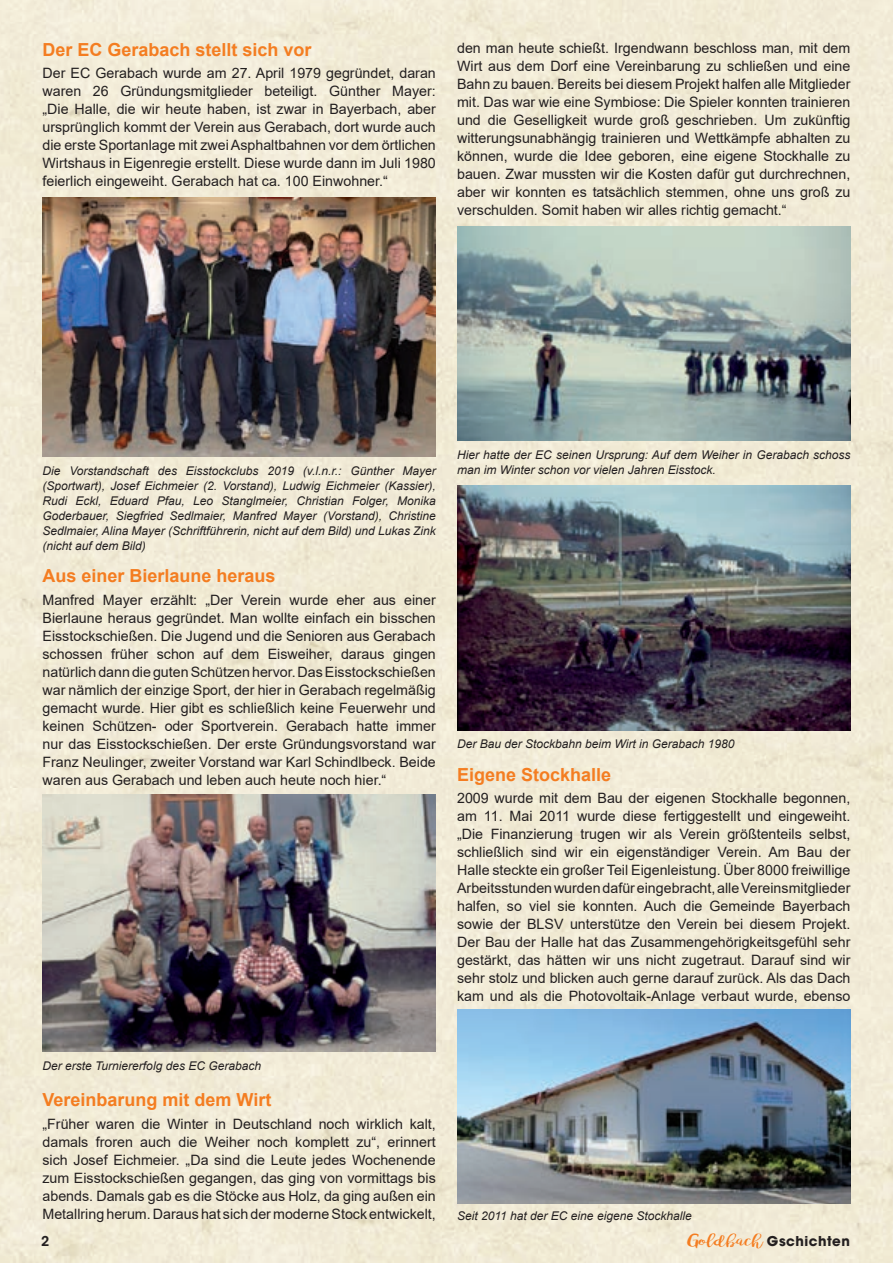
<style>
.page{position:relative;width:893px;height:1263px;background:#fff}
.page>*{position:absolute;margin:0;border:0;box-sizing:border-box;transform-origin:0 0}
.t1{font:700 18px "Arial";color:#f47d21}
.t2{font:14.25px/18px "Arial";color:#231f20;text-align:justify}
.t3{font:700 13.5px "ITC Avant Garde Std";letter-spacing:.04em;color:#231f20}
.t4{font:600 13.5px "ITC Avant Garde Std";color:#231f20}
.t5{font:italic 12px/15px "Arial";color:#231f20;text-align:justify}
.s1{font-family:"bromello";font-weight:400;font-size:15px;color:#f47d21}
</style>
<div class="page">
<div style="left:0;top:0;width:788px;height:788px;background:#f1ebd6"></div>
<div style="left:788px;top:0;width:105px;height:1263px;background:#f1ebd5"></div>
<div style="left:0;top:788px;width:789px;height:475px;background:#f1ebd6"></div>
<img style="left:43px;top:794px;width:393px;height:257px">
<img style="left:457px;top:226px;width:393px;height:215px">
<img style="left:457px;top:486px;width:393px;height:244px">
<img style="left:457px;top:1010px;width:393px;height:193px">
<img style="left:42px;top:198px;width:394px;height:258px">
<p class="t1" style="left:43px;top:37px;width:271px">Der EC Gerabach stellt sich vor</p>
<p class="t2" style="left:43px;top:64px;width:395px">Der EC Gerabach wurde am 27. April 1979 gegründet, daran waren 26 Gründungsmitglieder beteiligt. Günther Mayer: „Die Halle, die wir heute haben, ist zwar in Bayerbach, aber ursprünglich kommt der Verein aus Gerabach, dort wurde auch die erste Sportanlage mit zwei Asphaltbahnen vor dem örtlichen Wirtshaus in Eigenregie erstellt. Diese wurde dann im Juli 1980 feierlich eingeweiht. Gerabach hat ca. 100 Einwohner.“</p>
<p class="t2" style="left:457px;top:39px;width:395px">den man heute schießt. Irgendwann beschloss man, mit dem Wirt aus dem Dorf eine Vereinbarung zu schließen und eine Bahn zu bauen. Bereits bei diesem Projekt halfen alle Mitglieder mit. Das war wie eine Symbiose: Die Spieler konnten trainieren und die Geselligkeit wurde groß geschrieben. Um zukünftig witterungsunabhängig trainieren und Wettkämpfe abhalten zu können, wurde die Idee geboren, eine eigene Stockhalle zu bauen. Zwar mussten wir die Kosten dafür gut durchrechnen, aber wir konnten es tatsächlich stemmen, ohne uns groß zu verschulden. Somit haben wir alles richtig gemacht.“</p>
<p class="t5" style="left:43px;top:464px;width:395px">Die Vorstandschaft des Eisstockclubs 2019 (v.l.n.r.: Günther Mayer (Sportwart), Josef Eichmeier (2. Vorstand), Ludwig Eichmeier (Kassier), Rudi Eckl, Eduard Pfau, Leo Stanglmeier, Christian Folger, Monika Goderbauer, Siegfried Sedlmaier, Manfred Mayer (Vorstand), Christine Sedlmaier, Alina Mayer (Schriftführerin, nicht auf dem Bild) und Lukas Zink (nicht auf dem Bild)</p>
<p class="t1" style="left:43px;top:563px;width:235px">Aus einer Bierlaune heraus</p>
<p class="t2" style="left:43px;top:591px;width:395px">Manfred Mayer erzählt: „Der Verein wurde eher aus einer Bierlaune heraus gegründet. Man wollte einfach ein bisschen Eisstockschießen. Die Jugend und die Senioren aus Gerabach schossen früher schon auf dem Eisweiher, daraus gingen natürlich dann die guten Schützen hervor. Das Eisstockschießen war nämlich der einzige Sport, der hier in Gerabach regelmäßig gemacht wurde. Hier gibt es schließlich keine Feuerwehr und keinen Schützen- oder Sportverein. Gerabach hatte immer nur das Eisstockschießen. Der erste Gründungsvorstand war Franz Neulinger, zweiter Vorstand war Karl Schindlbeck. Beide waren aus Gerabach und leben auch heute noch hier.“</p>
<p class="t5" style="left:457px;top:448px;width:395px">Hier hatte der EC seinen Ursprung: Auf dem Weiher in Gerabach schoss man im Winter schon vor vielen Jahren Eisstock.</p>
<p class="t5" style="left:457px;top:737px;width:279px">Der Bau der Stockbahn beim Wirt in Gerabach 1980</p>
<p class="t1" style="left:457px;top:762px;width:156px">Eigene Stockhalle</p>
<p class="t2" style="left:457px;top:789px;width:395px">2009 wurde mit dem Bau der eigenen Stockhalle begonnen, am 11. Mai 2011 wurde diese fertiggestellt und eingeweiht. „Die Finanzierung trugen wir als Verein größtenteils selbst, schließlich sind wir ein eigenständiger Verein. Am Bau der Halle steckte ein großer Teil Eigenleistung. Über 8000 freiwillige Arbeitsstunden wurden dafür eingebracht, alle Vereinsmitglieder halfen, so viel sie konnten. Auch die Gemeinde Bayerbach sowie der BLSV unterstütze den Verein bei diesem Projekt.<br>Der Bau der Halle hat das Zusammengehörigkeitsgefühl sehr gestärkt, das hätten wir uns nicht zugetraut. Darauf sind wir sehr stolz und blicke n auch gerne darauf zurück. Als das Dach kam und als die Photovoltaik-Anlage verbaut wurde, ebenso</p>
<p class="t5" style="left:43px;top:1058px;width:220px">Der erste Turniererfolg des EC Gerabach</p>
<p class="t1" style="left:43px;top:1087px;width:230px">Vereinbarung mit dem Wirt</p>
<p class="t2" style="left:43px;top:1114px;width:395px">„Früher waren die Winter in Deutschland noch wirklich kalt, damals froren auch die Weiher noch komplett zu“, erinnert sich Josef Eichmeier. „Da sind die Leute jedes Wochenende zum Eisstockschießen gegangen, das ging von vormittags bis abends. Damals gab es die Stöcke aus Holz, da ging außen ein Metallring herum. Daraus hat sich der moderne Stock entwickelt,</p>
<p class="t5" style="left:457px;top:1208px;width:236px">Seit 2011 hat der EC eine eigene Stockhalle</p>
<p class="t4" style="left:41px;top:1233px;width:10px">2</p>
<p class="t3" style="left:687px;top:1232px;width:164px"><span class="s1">Goldbach</span> Gschichten</p>
</div>
